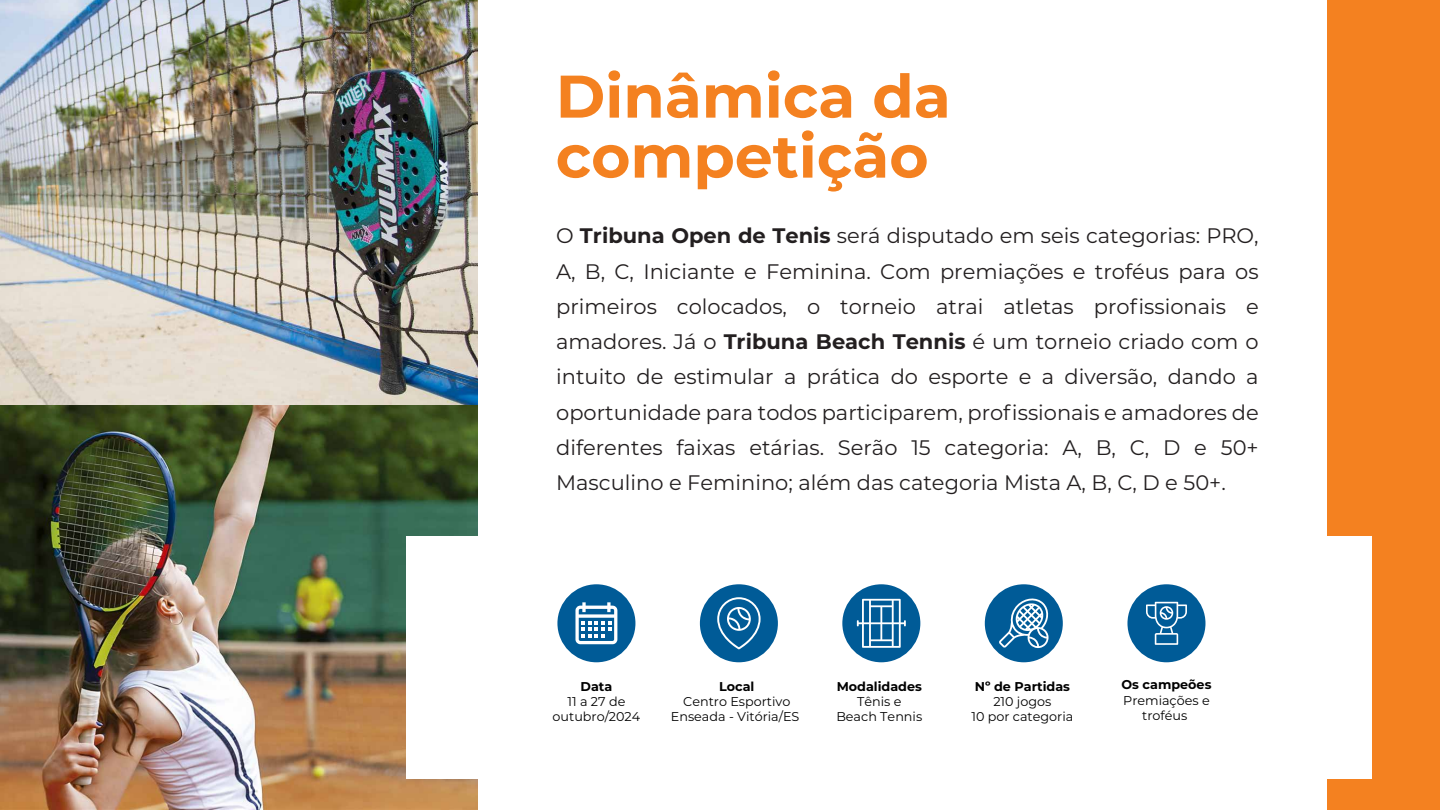
<style>
.page{position:relative;width:1440px;height:810px;background:#fff}
.page>*{position:absolute;margin:0;border:0;box-sizing:border-box;transform-origin:0 0}
.t1{font:700 60px/60px "Montserrat";color:#f48120}
.t2{font:21px/35.2px "Montserrat";color:#231f20;text-align:justify}
.t3{font:12.75px/15.3px "Montserrat";color:#000;text-align:center}
.t4{font:700 12.75px "Montserrat";color:#000}
.s1{font-weight:700}
</style>
<div class="page">
<img style="left:0;top:0;width:478px;height:810px">
<div style="left:1328px;top:0;width:112px;height:810px;background:#f48120"></div>
<div style="left:406px;top:536px;width:966px;height:243px;background:#fff"></div>
<div style="left:557px;top:584px;width:78px;height:78px;background:#005b97;border-radius:50%"></div>
<svg style="left:575px;top:602px;width:42px;height:42px"></svg>
<div style="left:700px;top:584px;width:78px;height:78px;background:#005b97;border-radius:50%"></div>
<svg style="left:717px;top:597px;width:44px;height:52px"></svg>
<div style="left:842px;top:584px;width:78px;height:78px;background:#005b97;border-radius:50%"></div>
<svg style="left:857px;top:599px;width:49px;height:49px"></svg>
<div style="left:985px;top:584px;width:78px;height:78px;background:#005b97;border-radius:50%"></div>
<svg style="left:999px;top:598px;width:50px;height:50px"></svg>
<div style="left:1127px;top:584px;width:78px;height:78px;background:#005b97;border-radius:50%"></div>
<svg style="left:1146px;top:602px;width:41px;height:43px"></svg>
<h1 class="t1" style="left:556px;top:63px;width:397px">Dinâmica da competição</h1>
<p class="t2" style="left:556px;top:218px;width:704px">O <span class="s1">Tribuna Open de Tenis</span> será disputado em seis categorias: PRO, A, B, C, Iniciante e Feminina. Com premiações e troféus para os primeiros colocados, o torneio atrai atletas profissionais e amadores. Já o <span class="s1">Tribuna Beach Tennis</span> é um torneio criado com o intuito de estimular a prática do esporte e a diversão, dando a oportunidade para todos participarem, profissionais e amadores de diferentes faixas etárias. Serão 15 categoria: A, B, C, D e 50+ Masculino e Feminino; além das categoria Mista A, B, C, D e 50+.</p>
<p class="t4" style="left:581px;top:677px;width:33px">Data</p>
<p class="t3" style="left:553px;top:693px;width:89px">11 a 27 de outubro/2024</p>
<p class="t4" style="left:719px;top:677px;width:37px">Local</p>
<p class="t3" style="left:671px;top:693px;width:130px">Centro Esportivo<br>Enseada - Vitória/ES</p>
<p class="t4" style="left:837px;top:677px;width:87px">Modalidades</p>
<p class="t3" style="left:836px;top:693px;width:87px">Tênis e<br>Beach Tennis</p>
<p class="t4" style="left:975px;top:677px;width:97px">Nº de Partidas</p>
<p class="t3" style="left:971px;top:693px;width:103px">210 jogos<br>10 por categoria</p>
<p class="t4" style="left:1122px;top:676px;width:91px">Os campeões</p>
<p class="t3" style="left:1123px;top:692px;width:88px">Premiações e troféus</p>
</div>
